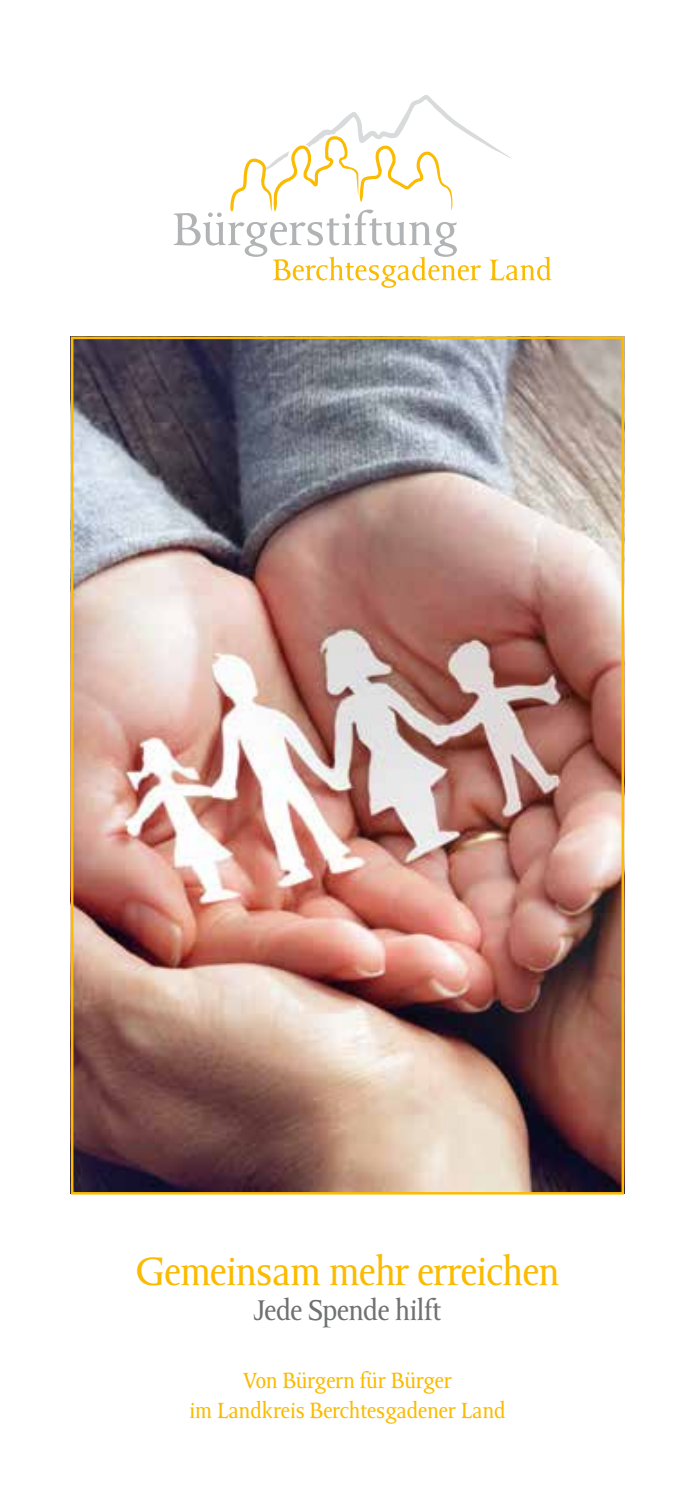
<style>
.page{position:relative;width:695px;height:1489px;background:#fff}
.page>*{position:absolute;margin:0;border:0;box-sizing:border-box;transform-origin:0 0}
.t1{font:45px "Octavian";letter-spacing:-.01em;color:#fabb00}
.t2{font:32.5px "Octavian";letter-spacing:-.01em;color:#707172}
.t3{font:25px/30px "Octavian";color:#fabb00;text-align:center}
</style>
<div class="page">
<img style="left:74px;top:339px;width:547px;height:852px">
<svg style="left:174px;top:95px;width:377px;height:193px"></svg>
<h1 class="t1" style="left:136px;top:1247px;width:425px">Gemeinsam mehr erreichen</h1>
<h2 class="t2" style="left:253px;top:1292px;width:189px">Jede Spende hilft</h2>
<p class="t3" style="left:189px;top:1365px;width:318px">Von Bürgern für Bürger<br>im Landkreis Berchtesgadener Land</p>
</div>
